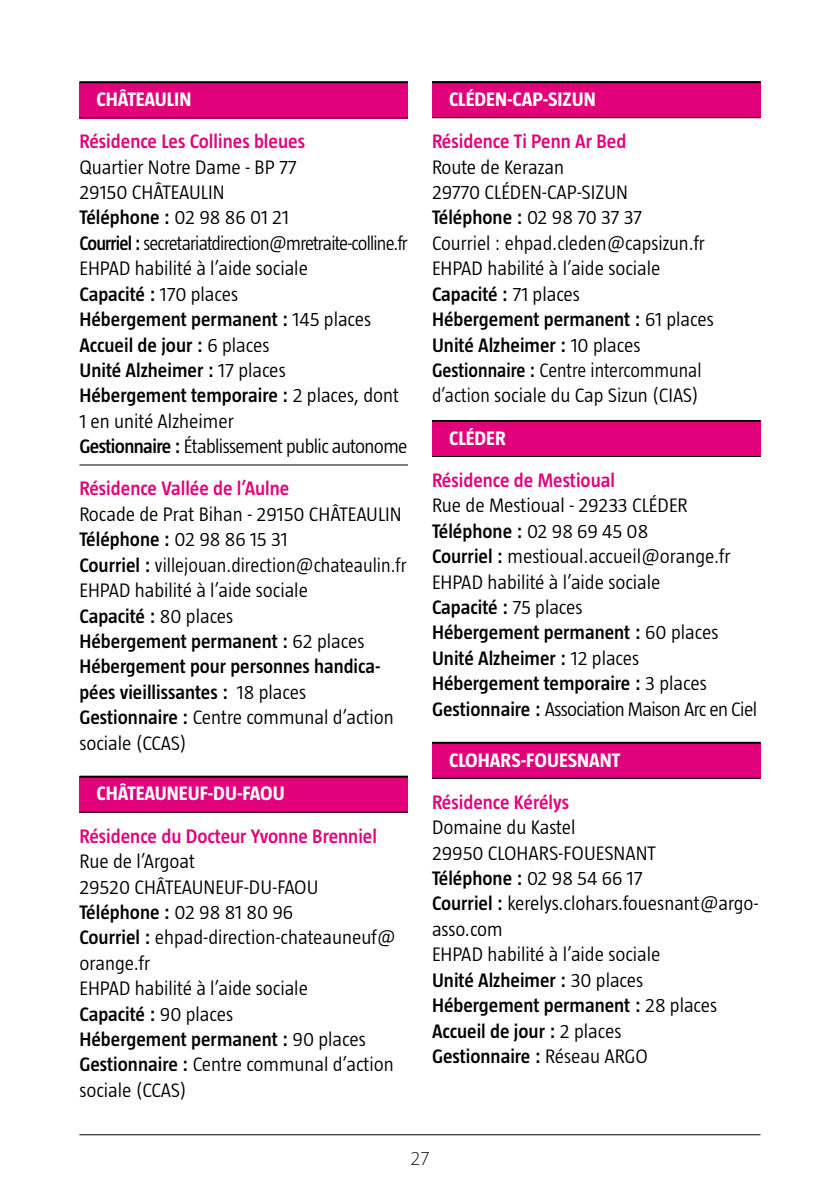
<style>
.page{position:relative;width:840px;height:1191px;background:#fff}
.page>*{position:absolute;margin:0;border:0;box-sizing:border-box;transform-origin:0 0}
.t1{font:300 20px/25.4px "Taz";color:#000}
.t2{font:300 20px/25.4px "Taz";letter-spacing:-.025em;color:#000}
.t3{font:600 20px "Taz";color:#e2007a}
.t4{font:700 20px "Taz";color:#fff}
.t5{font:200 20px "Taz";color:#000}
.s1{font-weight:600}
</style>
<div class="page">
<hr style="left:79px;top:1134px;width:681px;height:1px;background:#000">
<div style="left:432px;top:742px;width:328px;height:36px;background:#e2007a"></div>
<div style="left:79px;top:776px;width:329px;height:36px;background:#e2007a"></div>
<div style="left:432px;top:421px;width:328px;height:36px;background:#e2007a"></div>
<div style="left:79px;top:82px;width:329px;height:36px;background:#e2007a"></div>
<div style="left:432px;top:81px;width:328px;height:36px;background:#e2007a"></div>
<hr style="left:79px;top:81px;width:329px;height:2px;background:#000">
<hr style="left:79px;top:117px;width:329px;height:1px;background:#000">
<hr style="left:79px;top:464px;width:329px;height:1px;background:#000">
<hr style="left:79px;top:775px;width:329px;height:2px;background:#000">
<hr style="left:79px;top:811px;width:329px;height:1px;background:#000">
<hr style="left:432px;top:81px;width:328px;height:2px;background:#000">
<hr style="left:432px;top:117px;width:328px;height:1px;background:#000">
<hr style="left:432px;top:420px;width:328px;height:2px;background:#000">
<hr style="left:432px;top:456px;width:328px;height:1px;background:#000">
<hr style="left:432px;top:742px;width:328px;height:2px;background:#000">
<hr style="left:432px;top:778px;width:328px;height:1px;background:#000">
<p class="t4" style="left:96px;top:88px;width:96px">CHÂTEAULIN</p>
<p class="t3" style="left:79px;top:130px;width:227px">Résidence Les Collines bleues</p>
<p class="t2" style="left:79px;top:154px;width:330px">Quartier Notre Dame - BP 77<br>29150 CHÂTEAULIN<br><span class="s1">Téléphone :</span> 02 98 86 01 21<br><span class="s1">Courriel :</span> secretariatdirection@mretraite-colline.fr<br>EHPAD habilité à l’aide sociale<br><span class="s1">Capacité :</span> 170 places<br><span class="s1">Hébergement permanent :</span> 145 places<br><span class="s1">Accueil de jour :</span> 6 places<br><span class="s1">Unité Alzheimer :</span> 17 places<br><span class="s1">Hébergement temporaire :</span> 2 places, dont<br>1 en unité Alzheimer<br><span class="s1">Gestionnaire :</span> Établissement public autonome</p>
<p class="t3" style="left:79px;top:477px;width:211px">Résidence Vallée de l’Aulne</p>
<p class="t1" style="left:79px;top:501px;width:328px">Rocade de Prat Bihan - 29150 CHÂTEAULIN<br><span class="s1">Téléphone :</span> 02 98 86 15 31<br><span class="s1">Courriel :</span> villejouan.direction@chateaulin.fr<br>EHPAD habilité à l’aide sociale<br><span class="s1">Capacité :</span> 80 places<br><span class="s1">Hébergement permanent :</span> 62 places<br><span class="s1">Hébergement pour personnes handica&shy;pées vieillissantes :</span> 18 places<br><span class="s1">Gestionnaire :</span> Centre communal d’action sociale (CCAS)</p>
<p class="t4" style="left:96px;top:782px;width:190px">CHÂTEAUNEUF-DU-FAOU</p>
<p class="t3" style="left:79px;top:824px;width:299px">Résidence du Docteur Yvonne Brenniel</p>
<p class="t1" style="left:79px;top:848px;width:317px">Rue de l’Argoat<br>29520 CHÂTEAUNEUF-DU-FAOU<br><span class="s1">Téléphone :</span> 02 98 81 80 96<br><span class="s1">Courriel :</span> ehpad-direction-chateauneuf@ orange.fr<br>EHPAD habilité à l’aide sociale<br><span class="s1">Capacité :</span> 90 places<br><span class="s1">Hébergement permanent :</span> 90 places<br><span class="s1">Gestionnaire :</span> Centre communal d’action sociale (CCAS)</p>
<p class="t4" style="left:449px;top:88px;width:148px">CLÉDEN-CAP-SIZUN</p>
<p class="t3" style="left:432px;top:130px;width:196px">Résidence Ti Penn Ar Bed</p>
<p class="t1" style="left:432px;top:154px;width:283px">Route de Kerazan<br>29770 CLÉDEN-CAP-SIZUN<br><span class="s1">Téléphone :</span> 02 98 70 37 37<br>Courriel : ehpad.cleden@capsizun.fr<br>EHPAD habilité à l’aide sociale<br><span class="s1">Capacité :</span> 71 places<br><span class="s1">Hébergement permanent :</span> 61 places<br><span class="s1">Unité Alzheimer :</span> 10 places<br><span class="s1">Gestionnaire :</span> Centre intercommunal d’action sociale du Cap Sizun (CIAS)</p>
<p class="t4" style="left:449px;top:426px;width:58px">CLÉDER</p>
<p class="t3" style="left:432px;top:469px;width:184px">Résidence de Mestioual</p>
<p class="t1" style="left:432px;top:493px;width:326px">Rue de Mestioual - 29233 CLÉDER<br><span class="s1">Téléphone :</span> 02 98 69 45 08<br><span class="s1">Courriel :</span> mestioual.accueil@orange.fr<br>EHPAD habilité à l’aide sociale<br><span class="s1">Capacité :</span> 75 places<br><span class="s1">Hébergement permanent :</span> 60 places<br><span class="s1">Unité Alzheimer :</span> 12 places<br><span class="s1">Hébergement temporaire :</span> 3 places<br><span class="s1">Gestionnaire :</span> Association Maison Arc en Ciel</p>
<p class="t4" style="left:449px;top:748px;width:173px">CLOHARS-FOUESNANT</p>
<p class="t3" style="left:432px;top:791px;width:139px">Résidence Kérélys</p>
<p class="t1" style="left:432px;top:814px;width:328px">Domaine du Kastel<br>29950 CLOHARS-FOUESNANT<br><span class="s1">Téléphone :</span> 02 98 54 66 17<br><span class="s1">Courriel :</span> kerelys.clohars.fouesnant@argo&shy;asso.com<br>EHPAD habilité à l’aide sociale<br><span class="s1">Unité Alzheimer :</span> 30 places<br><span class="s1">Hébergement permanent :</span> 28 places<br><span class="s1">Accueil de jour :</span> 2 places<br><span class="s1">Gestionnaire :</span> Réseau ARGO</p>
<p class="t5" style="left:410px;top:1146px;width:20px">27</p>
</div>
